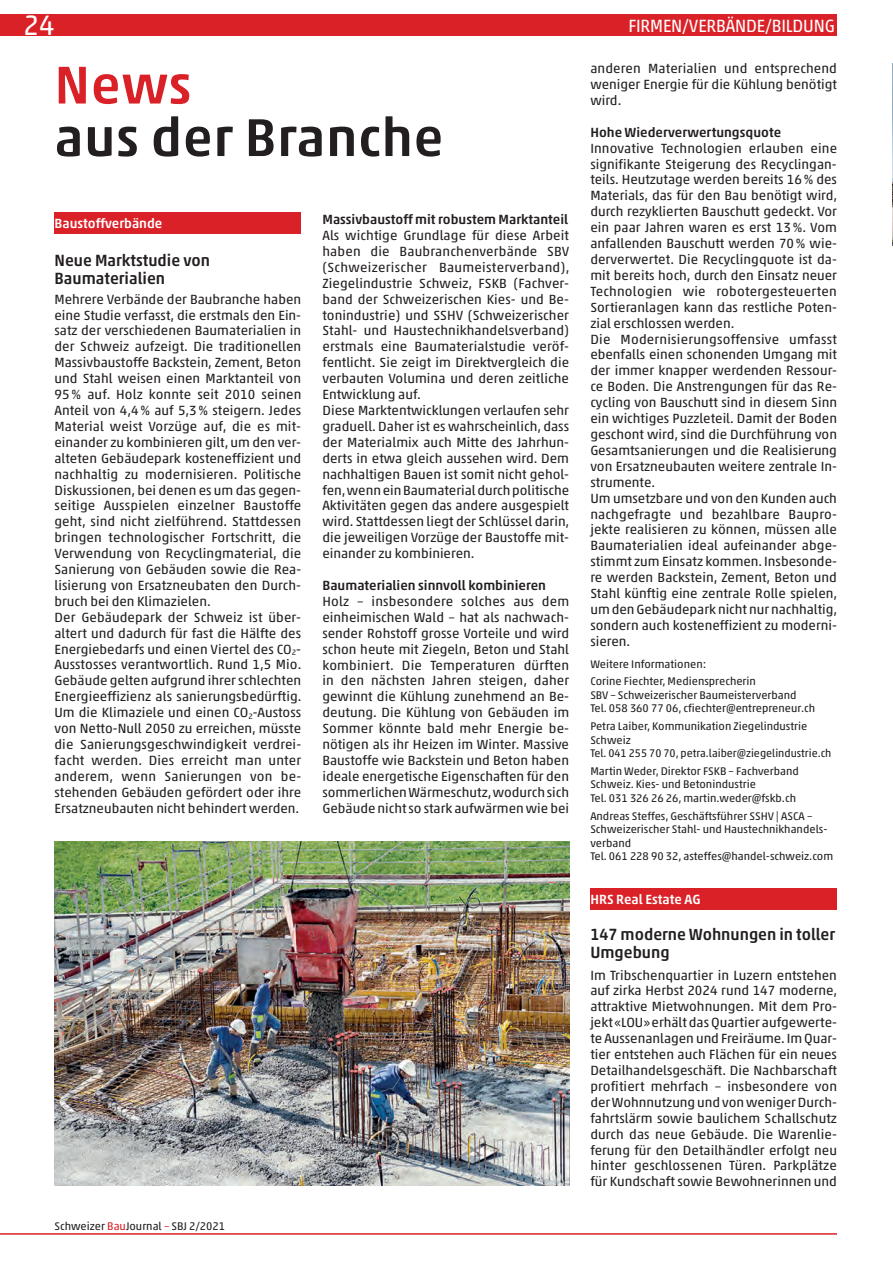
<style>
.page{position:relative;width:893px;height:1263px;background:#fff}
.page>*{position:absolute;margin:0;border:0;box-sizing:border-box;transform-origin:0 0}
.t1{font:500 54px "Akko Pro";letter-spacing:.015em;color:#231f20}
.t2{font:500 54px "Akko Pro";color:#da2128}
.t3{font:28.5px "Akko Pro";color:#fff}
.t4{font:18px "Akko Pro";letter-spacing:-.01em;color:#fff;scale:.95 1}
.t5{font:500 16.5px/18px "Akko Pro";color:#231f20}
.t6{font:13.5px/15.9px "Akko Pro";color:#231f20}
.t7{font:500 13.5px "Akko Pro";color:#231f20}
.t8{font:500 13.5px "Akko Pro";color:#fff}
.t9{font:11.25px/13.5px "Akko Pro";color:#231f20}
.s1{color:#da2128}
</style>
<div class="page">
<hr style="left:0;top:1233px;width:837px;height:1px;background:#da2128">
<div style="left:0;top:15px;width:837px;height:21px;background:#da2128"></div>
<div style="left:55px;top:212px;width:246px;height:21px;background:#da2128"></div>
<div style="left:590px;top:888px;width:247px;height:21px;background:#da2128"></div>
<img style="left:892px;top:63px;width:1px;height:183px">
<img style="left:55px;top:841px;width:514px;height:345px">
<h2 class="t3" style="left:23px;top:8px;width:33px">24</h2>
<h1 class="t2" style="left:55px;top:52px;width:138px">News</h1>
<h1 class="t1" style="left:55px;top:104px;width:390px">aus der Branche</h1>
<p class="t8" style="left:55px;top:215px;width:109px">Baustoffverbände</p>
<p class="t5" style="left:55px;top:251px;width:157px">Neue Marktstudie von<br>Baumaterialien</p>
<p class="t6" style="left:55px;top:291px;width:249px">Mehrere Verbände der Baubranche haben eine Studie verfasst, die erstmals den Ein&shy;satz der verschiedenen Baumaterialien in der Schweiz aufzeigt. Die traditionellen Massivbaustoffe Backstein, Zement, Beton und Stahl weisen einen Marktanteil von 95% auf. Holz konnte seit 2010 seinen Anteil von 4,4% auf 5,3% steigern. Jedes Material weist Vorzüge auf, die es mit&shy;einander zu kombinieren gilt, um den ver&shy;alteten Gebäudepark kosteneffizient und nachhaltig zu modernisieren. Politische Diskussionen, bei denen es um das gegen&shy;seitige Ausspielen einzelner Baustoffe geht, sind nicht zielführend. Stattdessen bringen technologischer Fortschritt, die Verwendung von Recyclingmaterial, die Sanierung von Gebäuden sowie die Rea&shy;lisierung von Ersatzneubaten den Durch&shy;bruch bei den Klimazielen.<br>Der Gebäudepark der Schweiz ist über&shy;altert und dadurch für fast die Hälfte des Energiebedarfs und einen Viertel des CO<sub>2</sub>- Ausstosses verantwortlich. Rund 1,5 Mio.<br>Gebäude gelten aufgrund ihrer schlechten Energieeffizienz als sanierungsbedürftig.<br>Um die Klimaziele und einen CO<sub>2</sub>-Austoss von Netto-Null 2050 zu erreichen, müsste die Sanierungsgeschwindigkeit verdrei&shy;facht werden. Dies erreicht man unter anderem, wenn Sanierungen von be&shy;stehenden Gebäuden gefördert oder ihre Ersatzneubauten nicht behindert werden.</p>
<p class="t7" style="left:322px;top:211px;width:247px">Massivbaustoff mit robustem Marktanteil</p>
<p class="t6" style="left:322px;top:227px;width:248px">Als wichtige Grundlage für diese Arbeit haben die Baubranchenverbände SBV (Schweizerischer Baumeisterverband), Ziegelindustrie Schweiz, FSKB (Fachver&shy;band der Schweizerischen Kies- und Be&shy;tonindustrie) und SSHV (Schweizerischer Stahl- und Haustechnikhandelsverband) erstmals eine Baumaterialstudie veröf&shy;fentlicht. Sie zeigt im Direktvergleich die verbauten Volumina und deren zeitliche Entwicklung auf.<br>Diese Marktentwicklungen verlaufen sehr graduell. Daher ist es wahrscheinlich, dass der Materialmix auch Mitte des Jahrhun&shy;derts in etwa gleich aussehen wird. Dem nachhaltigen Bauen ist somit nicht gehol&shy;fen, wenn ein Baumaterial durch politische Aktivitäten gegen das andere ausgespielt wird. Stattdessen liegt der Schlüssel darin, die jeweiligen Vorzüge der Baustoffe mit&shy;einander zu kombinieren.</p>
<p class="t7" style="left:322px;top:577px;width:225px">Baumaterialien sinnvoll kombinieren</p>
<p class="t6" style="left:322px;top:593px;width:248px;text-align:justify">Holz – insbesondere solches aus dem einheimischen Wald – hat als nachwach&shy;sender Rohstoff grosse Vorteile und wird schon heute mit Ziegeln, Beton und Stahl kombiniert. Die Temperaturen dürften in den nächsten Jahren steigen, daher gewinnt die Kühlung zunehmend an Be&shy;deutung. Die Kühlung von Gebäuden im Sommer könnte bald mehr Energie be&shy;nötigen als ihr Heizen im Winter. Massive Baustoffe wie Backstein und Beton haben ideale energetische Eigenschaften für den sommerlichen Wärmeschutz, wodurch sich Gebäude nicht so stark aufwärmen wie bei</p>
<p class="t9" style="left:55px;top:1219px;width:172px">Schweizer <span class="s1">Bau</span>Journal <span class="s1">–</span> SBJ 2/2021</p>
<h3 class="t4" style="left:628px;top:15px;width:219px">FIRMEN/VERBÄNDE/BILDUNG</h3>
<p class="t6" style="left:590px;top:60px;width:248px;text-align:justify">anderen Materialien und entsprechend weniger Energie für die Kühlung benötigt wird.</p>
<p class="t7" style="left:590px;top:124px;width:192px">Hohe Wiederverwertungsquote</p>
<p class="t6" style="left:590px;top:140px;width:248px">Innovative Technologien erlauben eine signifikante Steigerung des Recyclingan&shy;teils. Heutzutage werden bereits 16% des Materials, das für den Bau benötigt wird, durch rezyklierten Bauschutt gedeckt. Vor ein paar Jahren waren es erst 13%. Vom anfallenden Bauschutt werden 70% wie&shy;derverwertet. Die Recyclingquote ist da&shy;mit bereits hoch, durch den Einsatz neuer Technologien wie robotergesteuerten Sortieranlagen kann das restliche Poten&shy;zial erschlossen werden.<br>Die Modernisierungsoffensive umfasst ebenfalls einen schonenden Umgang mit der immer knapper werdenden Ressour&shy;ce Boden. Die Anstrengungen für das Re&shy;cycling von Bauschutt sind in diesem Sinn ein wichtiges Puzzleteil. Damit der Boden geschont wird, sind die Durchführung von Gesamtsanierungen und die Realisierung von Ersatzneubauten weitere zentrale In&shy;strumente.<br>Um umsetzbare und von den Kunden auch nachgefragte und bezahlbare Baupro&shy;jekte realisieren zu können, müssen alle Baumaterialien ideal aufeinander abge&shy;stimmt zum Einsatz kommen. Insbesonde&shy;re werden Backstein, Zement, Beton und Stahl künftig eine zentrale Rolle spielen, um den Gebäudepark nicht nur nachhaltig, sondern auch kosteneffizient zu moderni&shy;sieren.</p>
<p class="t9" style="left:590px;top:655px;width:167px;line-height:17.7px">Weitere Informationen:<br>Corine Fiechter, Mediensprecherin</p>
<p class="t9" style="left:590px;top:688px;width:226px">SBV – Schweizerischer Baumeisterverband<br>Tel. 058 360 77 06, cfiechter@entrepreneur.ch</p>
<p class="t9" style="left:590px;top:719px;width:243px">Petra Laiber, Kommunikation Ziegelindustrie<br>Schweiz<br>Tel. 041 255 70 70, petra.laiber@ziegelindustrie.ch</p>
<p class="t9" style="left:590px;top:764px;width:210px">Martin Weder, Direktor FSKB – Fachverband<br>Schweiz. Kies- und Betonindustrie<br>Tel. 031 326 26 26, martin.weder@fskb.ch</p>
<p class="t9" style="left:590px;top:809px;width:244px">Andreas Steffes, Geschäftsführer SSHV | ASCA – Schweizerischer Stahl- und Haustechnikhandels&shy;verband<br>Tel. 061 228 90 32, asteffes@handel-schweiz.com</p>
<p class="t8" style="left:590px;top:891px;width:112px">HRS Real Estate AG</p>
<p class="t5" style="left:590px;top:925px;width:246px">147 moderne Wohnungen in toller<br>Umgebung</p>
<p class="t6" style="left:590px;top:967px;width:248px;text-align:justify">Im Tribschenquartier in Luzern entstehen auf zirka Herbst 2024 rund 147 moderne, attraktive Mietwohnungen. Mit dem Pro&shy;jekt «LOU» erhält das Quartier aufgewerte&shy;te Aussenanlagen und Freiräume. Im Quar&shy;tier entstehen auch Flächen für ein neues Detailhandelsgeschäft. Die Nachbarschaft profitiert mehrfach – insbesondere von der Wohnnutzung und von weniger Durch&shy;fahrtslärm sowie baulichem Schallschutz durch das neue Gebäude. Die Warenlie&shy;ferung für den Detailhändler erfolgt neu hinter geschlossenen Türen. Parkplätze für Kundschaft sowie Bewohnerinnen und</p>
</div>
